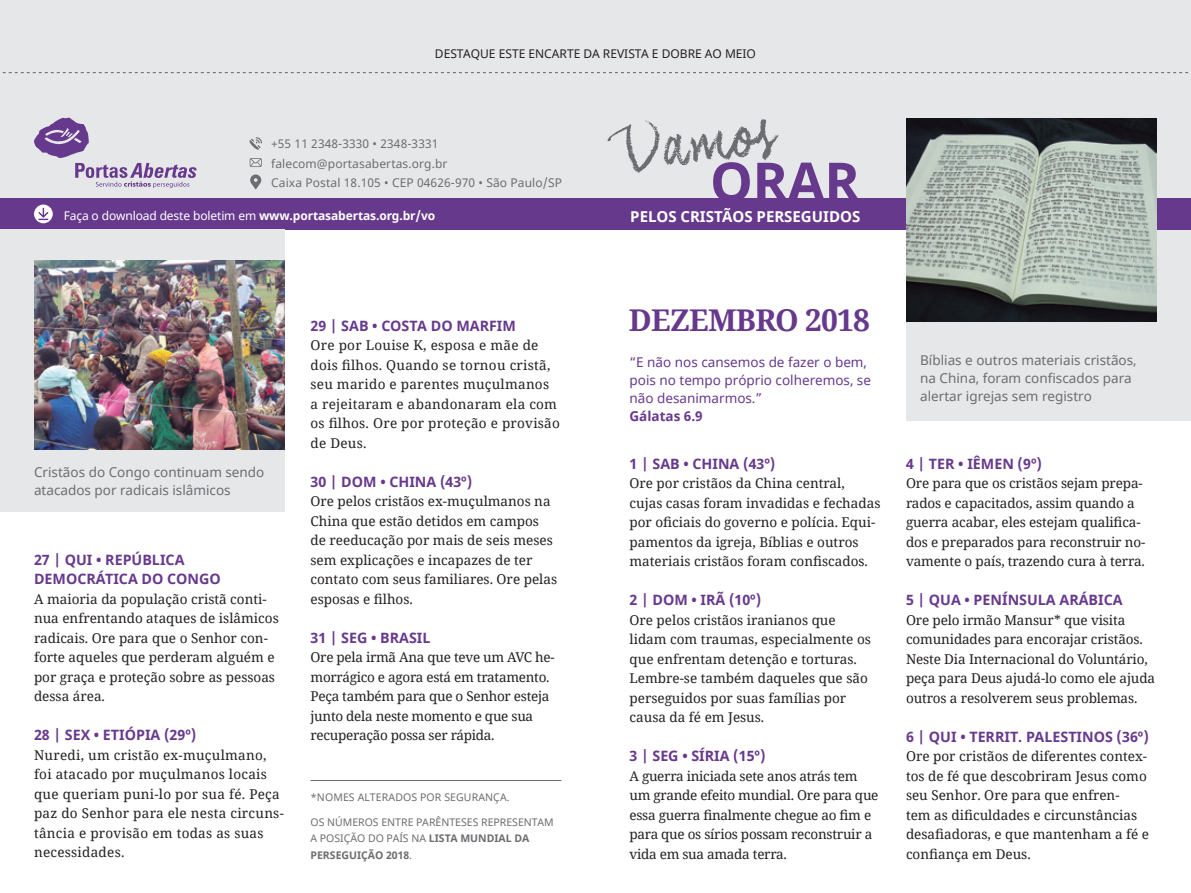
<style>
.page{position:relative;width:1191px;height:893px;background:#fff}
.page>*{position:absolute;margin:0;border:0;box-sizing:border-box;transform-origin:0 0}
.Titulo1{font:700 54px "Noto Sans";color:#67398d}
.Titulo2{font:700 30px "Noto Serif";letter-spacing:-.025em;color:#67398d}
.Subtitulos{font:700 15px "Noto Sans";color:#fff}
.Vamos-Orar_Subtitulo{font:700 14.25px/19.5px "Noto Sans";color:#67398d}
.Vamos-Orar_Texto_Ser{font:13.5px/19.5px "Noto Serif";color:#231f20}
.Vamos-Orar_Texto_Ser-2{font:13.5px/19.5px "Noto Serif";letter-spacing:.02em;color:#231f20}
.Vamos-Orar_Texto_Ser-3{font:13.5px/19.5px "Noto Serif";letter-spacing:-.02em;color:#231f20}
.Legenda_cinza{font:13.5px/18px "Noto Sans";color:#6c6d70}
.Legenda_cinza-2{font:13.5px/18px "Noto Sans";color:#67398d}
.Legenda_cinza-3{font:700 13.5px "Noto Sans";color:#67398d}
.Texto_Sans_menor{font:12px "Noto Sans";letter-spacing:.01em;color:#6c6d70}
.Box_URL{font:12px "Noto Sans";letter-spacing:-.01em;color:#fff}
.t1{font:12px "Noto Sans";color:#231f20}
.Nota_asterisco{font:10.5px/16.5px "Noto Sans";color:#6c6d70}
.s1{font-weight:700}
</style>
<div class="page">
<div style="left:906px;top:123px;width:285px;height:298px;background:#e6e7e9"></div>
<div style="left:0;top:0;width:1191px;height:198px;background:#e6e7e9"></div>
<div style="left:0;top:198px;width:1191px;height:32px;background:#67398d"></div>
<svg style="left:34px;top:117px;width:162px;height:71px"></svg>
<svg style="left:607px;top:119px;width:172px;height:54px"></svg>
<svg style="left:34px;top:205px;width:19px;height:18px"></svg>
<hr style="left:310px;top:780px;width:251px;height:1px;background:#6c6d70">
<svg style="left:250px;top:158px;width:12px;height:9px"></svg>
<svg style="left:249px;top:137px;width:13px;height:13px"></svg>
<svg style="left:250px;top:174px;width:11px;height:15px"></svg>
<svg style="left:2px;top:72px;width:1187px;height:1px"></svg>
<div style="left:0;top:230px;width:285px;height:282px;background:#e6e7e9"></div>
<img style="left:34px;top:261px;width:251px;height:188px">
<img style="left:906px;top:119px;width:251px;height:202px">
<p class="t1" style="left:435px;top:45px;width:322px">DESTAQUE ESTE ENCARTE DA REVISTA E DOBRE AO MEIO</p>
<p class="Texto_Sans_menor" style="left:271px;top:136px;width:169px">+55 11 2348-3330 • 2348-3331</p>
<p class="Texto_Sans_menor" style="left:271px;top:155px;width:178px">falecom@portasabertas.org.br</p>
<p class="Texto_Sans_menor" style="left:271px;top:175px;width:292px">Caixa Postal 18.105 • CEP 04626-970 • São Paulo/SP</p>
<p class="Box_URL" style="left:64px;top:208px;width:373px">Faça o download deste boletim em <span class="s1">www.portasabertas.org.br/vo</span></p>
<p class="Titulo1" style="left:710px;top:144px;width:151px">ORAR</p>
<p class="Subtitulos" style="left:630px;top:206px;width:232px">PELOS CRISTÃOS PERSEGUIDOS</p>
<p class="Legenda_cinza" style="left:34px;top:463px;width:232px">Cristãos do Congo continuam sendo atacados por radicais islâmicos</p>
<p class="Vamos-Orar_Subtitulo" style="left:34px;top:550px;width:188px">27 | QUI • REPÚBLICA<br>DEMOCRÁTICA DO CONGO</p>
<p class="Vamos-Orar_Texto_Ser" style="left:34px;top:588px;width:246px">A maioria da população cristã conti&shy;nua enfrentando ataques de islâmicos radicais. Ore para que o Senhor con&shy;forte aqueles que perderam alguém e por graça e proteção sobre as pessoas dessa área.</p>
<p class="Vamos-Orar_Subtitulo" style="left:34px;top:726px;width:164px">28 | SEX • ETIÓPIA (29º)</p>
<p class="Vamos-Orar_Texto_Ser-2" style="left:34px;top:744px;width:251px">Nuredi, um cristão ex-muçulmano, foi atacado por muçulmanos locais que queriam puni-lo por sua fé. Peça paz do Senhor para ele nesta circuns&shy;tância e provisão em todas as suas necessidades.</p>
<p class="Vamos-Orar_Subtitulo" style="left:310px;top:316px;width:207px">29 | SAB • COSTA DO MARFIM</p>
<p class="Vamos-Orar_Texto_Ser-2" style="left:310px;top:335px;width:251px">Ore por Louise K, esposa e mãe de dois filhos. Quando se tornou cristã, seu marido e parentes muçulmanos a rejeitaram e abandonaram ela com os filhos. Ore por proteção e provisão de Deus.</p>
<p class="Vamos-Orar_Subtitulo" style="left:310px;top:472px;width:163px">30 | DOM • CHINA (43º)</p>
<p class="Vamos-Orar_Texto_Ser" style="left:310px;top:491px;width:248px">Ore pelos cristãos ex-muçulmanos na<br>China que estão detidos em campos de reeducação por mais de seis meses sem explicações e incapazes de ter contato com seus familiares. Ore pelas esposas e filhos.</p>
<p class="Vamos-Orar_Subtitulo" style="left:310px;top:628px;width:121px">31 | SEG • BRASIL</p>
<p class="Vamos-Orar_Texto_Ser-3" style="left:310px;top:647px;width:246px">Ore pela irmã Ana que teve um AVC he&shy;morrágico e agora está em tratamento.<br>Peça também para que o Senhor esteja junto dela neste momento e que sua recuperação possa ser rápida.</p>
<p class="Nota_asterisco" style="left:310px;top:789px;width:201px">*NOMES ALTERADOS POR SEGURANÇA.</p>
<p class="Nota_asterisco" style="left:310px;top:814px;width:244px">OS NÚMEROS ENTRE PARÊNTESES REPRESENTAM<br>A POSIÇÃO DO PAÍS NA <span class="s1">LISTA MUNDIAL DA<br>PERSEGUIÇÃO 2018</span>.</p>
<p class="Titulo2" style="left:629px;top:299px;width:242px">DEZEMBRO 2018</p>
<p class="Legenda_cinza-2" style="left:629px;top:353px;width:243px">“E não nos cansemos de fazer o bem, pois no tempo próprio colheremos, se não desanimarmos.”</p>
<p class="Legenda_cinza-3" style="left:629px;top:406px;width:75px">Gálatas 6.9</p>
<p class="Vamos-Orar_Subtitulo" style="left:629px;top:454px;width:147px">1 | SAB • CHINA (43º)</p>
<p class="Vamos-Orar_Texto_Ser" style="left:629px;top:473px;width:252px">Ore por cristãos da China central, cujas casas foram invadidas e fechadas por oficiais do governo e polícia. Equi&shy;pamentos da igreja, Bíblias e outros materiais cristãos foram confiscados.</p>
<p class="Vamos-Orar_Subtitulo" style="left:629px;top:590px;width:133px">2 | DOM • IRÃ (10º)</p>
<p class="Vamos-Orar_Texto_Ser" style="left:629px;top:609px;width:243px">Ore pelos cristãos iranianos que lidam com traumas, especialmente os que enfrentam detenção e torturas.<br>Lembre-se também daqueles que são perseguidos por suas famílias por causa da fé em Jesus.</p>
<p class="Vamos-Orar_Subtitulo" style="left:629px;top:746px;width:137px">3 | SEG • SÍRIA (15º)</p>
<p class="Vamos-Orar_Texto_Ser-3" style="left:629px;top:765px;width:250px">A guerra iniciada sete anos atrás tem um grande efeito mundial. Ore para que essa guerra finalmente chegue ao fim e para que os sírios possam reconstruir a vida em sua amada terra.</p>
<p class="Legenda_cinza" style="left:920px;top:352px;width:218px">Bíblias e outros materiais cristãos, na China, foram confiscados para alertar igrejas sem registro</p>
<p class="Vamos-Orar_Subtitulo" style="left:906px;top:454px;width:137px">4 | TER • IÊMEN (9º)</p>
<p class="Vamos-Orar_Texto_Ser" style="left:906px;top:473px;width:241px">Ore para que os cristãos sejam prepa&shy;rados e capacitados, assim quando a guerra acabar, eles estejam qualifica&shy;dos e preparados para reconstruir no&shy;vamente o país, trazendo cura à terra.</p>
<p class="Vamos-Orar_Subtitulo" style="left:906px;top:590px;width:218px">5 | QUA • PENÍNSULA ARÁBICA</p>
<p class="Vamos-Orar_Texto_Ser" style="left:906px;top:609px;width:251px">Ore pelo irmão Mansur* que visita comunidades para encorajar cristãos.<br>Neste Dia Internacional do Voluntário, peça para Deus ajudá-lo como ele ajuda outros a resolverem seus problemas.</p>
<p class="Vamos-Orar_Subtitulo" style="left:906px;top:727px;width:244px">6 | QUI • TERRIT. PALESTINOS (36º)</p>
<p class="Vamos-Orar_Texto_Ser" style="left:906px;top:746px;width:245px">Ore por cristãos de diferentes contex&shy;tos de fé que descobriram Jesus como seu Senhor. Ore para que enfren-<br>tem as dificuldades e circunstâncias desafiadoras, e que mantenham a fé e confiança em Deus.</p>
</div>
